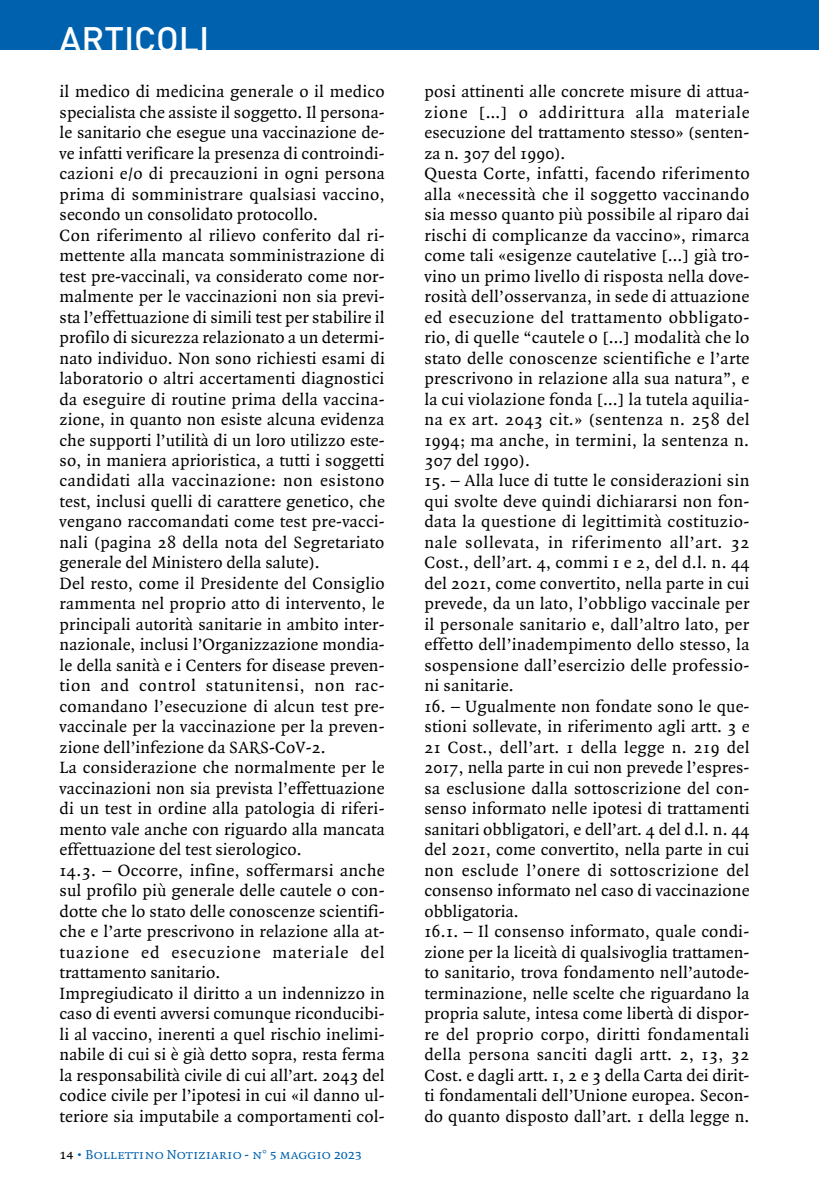
<style>
.page{position:relative;width:819px;height:1191px;background:#fff}
.page>*{position:absolute;margin:0;border:0;box-sizing:border-box;transform-origin:0 0}
.t1{font:500 35px "DIN";color:#fff}
.t2{font:17.5px/20.5px "Quadraat";letter-spacing:.01em;color:#000}
.t3{font:14px "Quadraat Small Caps";color:#0062ae}
.s1{color:#000}
</style>
<div class="page">
<div style="left:0;top:0;width:819px;height:50px;background:#0062ae"></div>
<h1 class="t1" style="left:60px;top:17px;width:151px">ARTICOLI</h1>
<p class="t2" style="left:60px;top:82px;width:327px">il medico di medicina generale o il medico specialista che assiste il soggetto. Il persona&shy;le sanitario che esegue una vaccinazione de&shy;ve infatti verificare la presenza di controindi&shy;cazioni e/o di precauzioni in ogni persona prima di somministrare qualsiasi vaccino, secondo un consolidato protocollo.<br>Con riferimento al rilievo conferito dal ri&shy;mettente alla mancata somministrazione di test pre-vaccinali, va considerato come nor&shy;malmente per le vaccinazioni non sia previ&shy;sta l’effettuazione di simili test per stabilire il profilo di sicurezza relazionato a un determi&shy;nato individuo. Non sono richiesti esami di laboratorio o altri accertamenti diagnostici da eseguire di routine prima della vaccina&shy;zione, in quanto non esiste alcuna evidenza che supporti l’utilità di un loro utilizzo este&shy;so, in maniera aprioristica, a tutti i soggetti candidati alla vaccinazione: non esistono test, inclusi quelli di carattere genetico, che vengano raccomandati come test pre-vacci&shy;nali (pagina 28 della nota del Segretariato generale del Ministero della salute).<br>Del resto, come il Presidente del Consiglio rammenta nel proprio atto di intervento, le principali autorità sanitarie in ambito inter&shy;nazionale, inclusi l’Organizzazione mondia&shy;le della sanità e i Centers for disease preven&shy;tion and control statunitensi, non rac&shy;comandano l’esecuzione di alcun test pre&shy;vaccinale per la vaccinazione per la preven&shy;zione dell’infezione da SARS-CoV-2.<br>La considerazione che normalmente per le vaccinazioni non sia prevista l’effettuazione di un test in ordine alla patologia di riferi&shy;mento vale anche con riguardo alla mancata effettuazione del test sierologico.<br>14.3. – Occorre, infine, soffermarsi anche sul profilo più generale delle cautele o con&shy;dotte che lo stato delle conoscenze scientifi&shy;che e l’arte prescrivono in relazione alla at&shy;tuazione ed esecuzione materiale del trattamento sanitario.<br>Impregiudicato il diritto a un indennizzo in caso di eventi avversi comunque riconducibi&shy;li al vaccino, inerenti a quel rischio inelimi&shy;nabile di cui si è già detto sopra, resta ferma la responsabilità civile di cui all’art. 2043 del codice civile per l’ipotesi in cui «il danno ul&shy;teriore sia imputabile a comportamenti col-</p>
<p class="t2" style="left:424px;top:82px;width:327px">posi attinenti alle concrete misure di attua&shy;zione […] o addirittura alla materiale esecuzione del trattamento stesso» (senten&shy;za n. 307 del 1990).<br>Questa Corte, infatti, facendo riferimento alla «necessità che il soggetto vaccinando sia messo quanto più possibile al riparo dai rischi di complicanze da vaccino», rimarca come tali «esigenze cautelative […] già tro&shy;vino un primo livello di risposta nella dove&shy;rosità dell’osservanza, in sede di attuazione ed esecuzione del trattamento obbligato&shy;rio, di quelle “cautele o […] modalità che lo stato delle conoscenze scientifiche e l’arte prescrivono in relazione alla sua natura”, e la cui violazione fonda […] la tutela aquilia&shy;na ex art. 2043 cit.» (sentenza n. 258 del 1994; ma anche, in termini, la sentenza n.<br>307 del 1990).</p>
<p class="t2" style="left:424px;top:471px;width:326px;text-align:justify">15. – Alla luce di tutte le considerazioni sin qui svolte deve quindi dichiararsi non fon&shy;data la questione di legittimità costituzio&shy;nale sollevata, in riferimento all’art. 32<br>Cost., dell’art. 4, commi 1 e 2, del d.l. n. 44 del 2021, come convertito, nella parte in cui prevede, da un lato, l’obbligo vaccinale per il personale sanitario e, dall’altro lato, per effetto dell’inadempimento dello stesso, la sospensione dall’esercizio delle professio&shy;ni sanitarie.</p>
<p class="t2" style="left:424px;top:696px;width:327px">16. – Ugualmente non fondate sono le que&shy;stioni sollevate, in riferimento agli artt. 3 e 21 Cost., dell’art. 1 della legge n. 219 del 2017, nella parte in cui non prevede l’espres&shy;sa esclusione dalla sottoscrizione del con&shy;senso informato nelle ipotesi di trattamenti sanitari obbligatori, e dell’art. 4 del d.l. n. 44 del 2021, come convertito, nella parte in cui non esclude l’onere di sottoscrizione del consenso informato nel caso di vaccinazione obbligatoria.<br>16.1. – Il consenso informato, quale condi&shy;zione per la liceità di qualsivoglia trattamen&shy;to sanitario, trova fondamento nell’autode&shy;terminazione, nelle scelte che riguardano la propria salute, intesa come libertà di dispor&shy;re del proprio corpo, diritti fondamentali della persona sanciti dagli artt. 2, 13, 32<br>Cost. e dagli artt. 1, 2 e 3 della Carta dei dirit&shy;ti fondamentali dell’Unione europea. Secon&shy;do quanto disposto dall’art. 1 della legge n.</p>
<p class="t3" style="left:60px;top:1147px;width:304px"><span class="s1">14</span> • Bollettino Notiziario - n° 5 maggio 2023</p>
</div>
